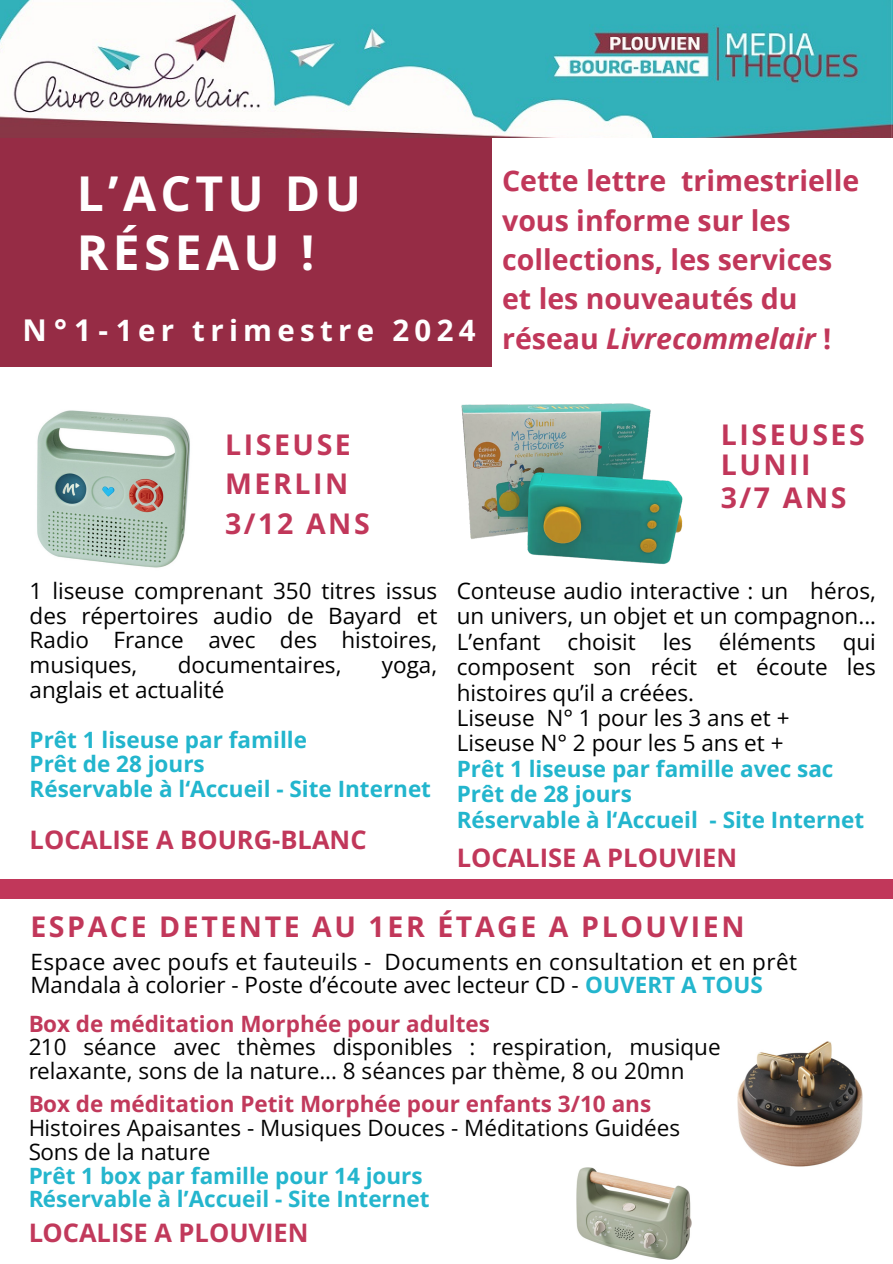
<style>
.page{position:relative;width:893px;height:1264px;background:#fff}
.page>*{position:absolute;margin:0;border:0;box-sizing:border-box;transform-origin:0 0}
.t1{font:700 48px/58.5px "Open Sans";letter-spacing:.09em;color:#fff}
.t2{font:700 29.4px "Open Sans";letter-spacing:.18em;color:#fff}
.t3{font:700 28.5px/39.3px "Open Sans";color:#c1375a}
.t4{font:700 28.5px/31.5px "Open Sans";letter-spacing:.09em;color:#c1375a}
.t5{font:700 25.5px "Open Sans";color:#c1375a}
.t6{font:22.5px/25.3px "Open Sans";color:#000}
.t7{font:700 22.5px/24.8px "Open Sans";color:#22b5cd}
.t8{font:22.5px "Open Sans";letter-spacing:.02em;color:#000}
.t9{font:700 22.5px "Open Sans";color:#c1375a}
.s1{font-size:30px}
.s2{font-style:italic}
.s3{font-weight:700;color:#22b5cd}
.s4{font-weight:700;color:#c1375a}
</style>
<div class="page">
<img style="left:0;top:0;width:892px;height:137px">
<div style="left:0;top:879px;width:892px;height:19px;background:#c1375a"></div>
<div style="left:0;top:138px;width:491px;height:228px;background:#962c45"></div>
<img style="left:37px;top:410px;width:153px;height:158px">
<img style="left:461px;top:403px;width:222px;height:161px">
<img style="left:737px;top:1041px;width:125px;height:125px">
<img style="left:576px;top:1167px;width:115px;height:92px">
<p class="t1" style="left:77px;top:163px;width:286px">L’ACTU DU<br>RÉSEAU !</p>
<h5 class="t2" style="left:22px;top:309px;width:454px"><span class="s1">N°1-</span>1er trimestre 2024</h5>
<p class="t3" style="left:502px;top:160px;width:358px">Cette lettre trimestrielle vous informe sur les collections, les services et les nouveautés du réseau <span class="s2">Livrecommelair</span> !</p>
<p class="t4" style="left:225px;top:424px;width:146px;line-height:39.3px">LISEUSE<br>MERLIN<br>3/12 ANS</p>
<h3 class="t4" style="left:720px;top:418px;width:146px">LISEUSES<br>LUNII<br>3/7 ANS</h3>
<h2 class="t6" style="left:30px;top:578px;width:409px;line-height:24.8px;text-align:justify">1 liseuse comprenant 350 titres issus des répertoires audio de Bayard et Radio France avec des histoires, musiques,</h2>
<h2 class="t6" style="left:178px;top:651px;width:165px">documentaires,</h2>
<h2 class="t6" style="left:382px;top:651px;width:57px">yoga,</h2>
<h2 class="t6" style="left:30px;top:676px;width:196px">anglais et actualité</h2>
<h2 class="t7" style="left:30px;top:726px;width:403px">Prêt 1 liseuse par famille<br>Prêt de 28 jours<br>Réservable à l‘Accueil - Site Internet</h2>
<p class="t5" style="left:30px;top:821px;width:338px">LOCALISE A BOURG-BLANC</p>
<p class="t6" style="left:456px;top:577px;width:420px;text-align:justify">Conteuse audio interactive : un héros, un univers, un objet et un compagnon… L’enfant choisit les éléments qui composent son récit et écoute les histoires qu’il a créées.</p>
<p class="t6" style="left:456px;top:704px;width:334px">Liseuse N° 1 pour les 3 ans et +</p>
<h4 class="t6" style="left:456px;top:730px;width:328px">Liseuse N° 2 pour les 5 ans et +</h4>
<p class="t7" style="left:456px;top:755px;width:378px">Prêt 1 liseuse par famille avec sac</p>
<h2 class="t7" style="left:456px;top:781px;width:177px">Prêt de 28 jours</h2>
<p class="t7" style="left:456px;top:806px;width:409px">Réservable à l‘Accueil - Site Internet</p>
<p class="t5" style="left:456px;top:839px;width:282px">LOCALISE A PLOUVIEN</p>
<h4 class="t4" style="left:30px;top:910px;width:715px">ESPACE DETENTE AU 1ER ÉTAGE A PLOUVIEN</h4>
<p class="t8" style="left:30px;top:945px;width:768px">Espace avec poufs et fauteuils - Documents en consultation et en prêt</p>
<p class="t6" style="left:28px;top:965px;width:736px;line-height:38.4px">Mandala à colorier - Poste d’écoute avec lecteur CD - <span class="s3">OUVERT A TOUS<br></span><span class="s4">Box de méditation Morphée pour adultes</span></p>
<p class="t6" style="left:28px;top:1034px;width:694px;line-height:23.7px">210 séance avec thèmes disponibles : respiration, musique relaxante, sons de la nature... 8 séances par thème, 8 ou 20mn</p>
<p class="t9" style="left:28px;top:1088px;width:624px">Box de méditation Petit Morphée pour enfants 3/10 ans</p>
<p class="t6" style="left:28px;top:1115px;width:653px;line-height:23.7px">Histoires Apaisantes - Musiques Douces - Méditations Guidées<br>Sons de la nature</p>
<p class="t7" style="left:28px;top:1162px;width:403px;line-height:23.7px">Prêt 1 box par famille pour 14 jours<br>Réservable à l’Accueil - Site Internet</p>
<p class="t5" style="left:28px;top:1214px;width:282px">LOCALISE A PLOUVIEN</p>
</div>
